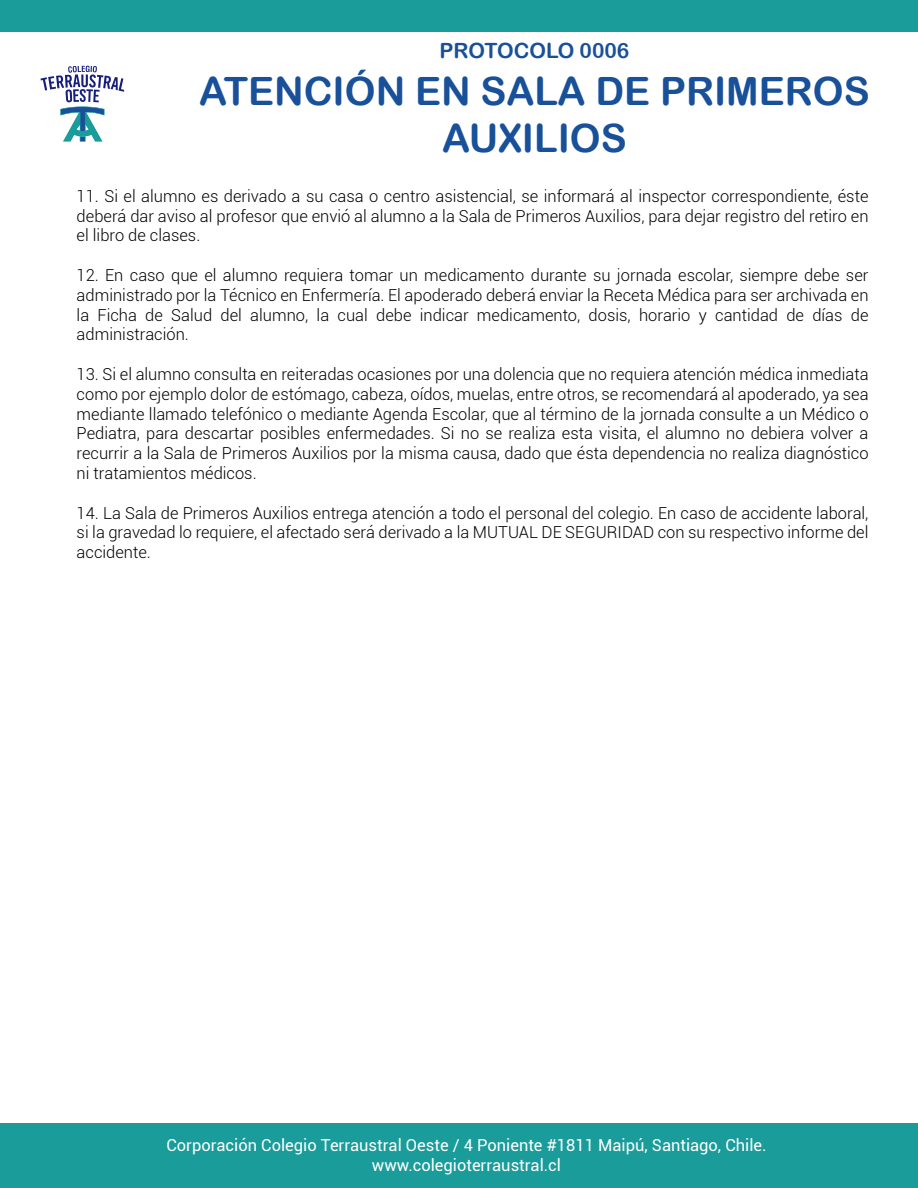
<style>
.page{position:relative;width:918px;height:1188px;background:#fff}
.page>*{position:absolute;margin:0;border:0;box-sizing:border-box;transform-origin:0 0}
.t1{font:39px/46.8px "Arial Rounded MT Bold";color:#185099;text-align:center}
.t2{font:21px "Arial Rounded MT Bold";color:#185099}
.t3{font:300 16.5px/19.8px "Roboto";color:#000;text-align:justify}
.t4{font:16.5px/19.8px "Roboto";color:#fff;text-align:center}
</style>
<div class="page">
<div style="left:0;top:0;width:918px;height:32px;background:#199c9a"></div>
<div style="left:0;top:1124px;width:918px;height:64px;background:#199c9a"></div>
<svg style="left:40px;top:66px;width:84px;height:76px"></svg>
<p class="t2" style="left:439px;top:38px;width:192px">PROTOCOLO 0006</p>
<h1 class="t1" style="left:199px;top:67px;width:672px">ATENCIÓN EN SALA DE PRIMEROS<br>AUXILIOS</h1>
<p class="t3" style="left:77px;top:185px;width:793px">11. Si el alumno es derivado a su casa o centro asistencial, se informará al inspector correspondiente, éste deberá dar aviso al profesor que envió al alumno a la Sala de Primeros Auxilios, para dejar registro del retiro en el libro de clases.</p>
<p class="t3" style="left:77px;top:265px;width:793px">12. En caso que el alumno requiera tomar un medicamento durante su jornada escolar, siempre debe ser administrado por la Técnico en Enfermería. El apoderado deberá enviar la Receta Médica para ser archivada en la Ficha de Salud del alumno, la cual debe indicar medicamento, dosis, horario y cantidad de días de administración.</p>
<p class="t3" style="left:77px;top:364px;width:793px">13. Si el alumno consulta en reiteradas ocasiones por una dolencia que no requiera atención médica inmediata como por ejemplo dolor de estómago, cabeza, oídos, muelas, entre otros, se recomendará al apoderado, ya sea mediante llamado telefónico o mediante Agenda Escolar, que al término de la jornada consulte a un Médico o Pediatra, para descartar posibles enfermedades. Si no se realiza esta visita, el alumno no debiera volver a recurrir a la Sala de Primeros Auxilios por la misma causa, dado que ésta dependencia no realiza diagnóstico ni tratamientos médicos.</p>
<p class="t3" style="left:77px;top:502px;width:793px">14. La Sala de Primeros Auxilios entrega atención a todo el personal del colegio. En caso de accidente laboral, si la gravedad lo requiere, el afectado será derivado a la MUTUAL DE SEGURIDAD con su respectivo informe del accidente.</p>
<p class="t4" style="left:166px;top:1135px;width:602px">Corporación Colegio Terraustral Oeste / 4 Poniente #1811 Maipú, Santiago, Chile. www.colegioterraustral.cl</p>
</div>
